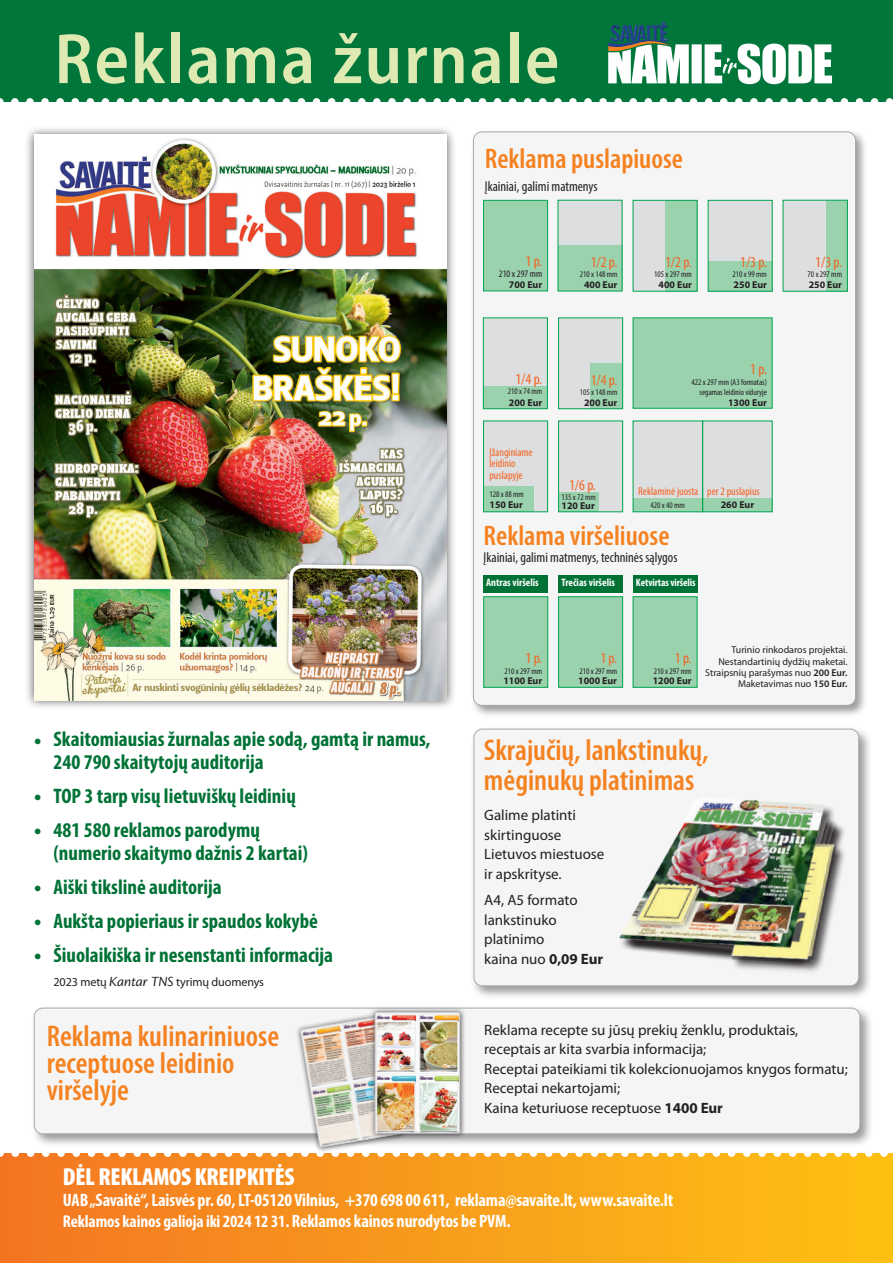
<style>
.page{position:relative;width:893px;height:1263px;background:#fff}
.page>*{position:absolute;margin:0;border:0;box-sizing:border-box;transform-origin:0 0}
.t1{font:600 semi-condensed 72px "Myriad Pro";letter-spacing:.025em;color:#deeab1}
.t2{font:600 condensed 30px/27px "Myriad Pro";color:#f58220}
.t3{font:600 condensed 28.35px "Myriad Pro";color:#f58220}
.t4{font:900 condensed 24.75px "Myriad Pro";letter-spacing:-.01em;color:#fff}
.t5{font:700 condensed 21px/22.6px "Myriad Pro";color:#007236}
.t6{font:700 condensed 18px "Myriad Pro";letter-spacing:-.01em;color:#fff}
.t7{font:700 condensed 17.25px "Myriad Pro";letter-spacing:-.01em;color:#fff}
.t8{font:condensed 15.15px "Myriad Pro";color:#f36421}
.t9{font:15px/19.5px "Myriad Pro";color:#231f20}
.t10{font:condensed 14.25px "Myriad Pro";color:#231f20}
.t11{font:12.15px "Myriad Pro";letter-spacing:-.01em;color:#231f20}
.t12{font:condensed 11.4px/11.4px "Myriad Pro";color:#f36421}
.t13{font:700 condensed 10.8px "Myriad Pro";color:#fff}
.t14{font:700 condensed 10.65px "Myriad Pro";letter-spacing:-.01em;color:#fff}
.t15{font:9.9px/11.4px "Myriad Pro";color:#231f20;text-align:right}
.t16{font:700 9.9px "Myriad Pro";color:#231f20}
.t17{font:condensed 9.9px "Myriad Pro";color:#231f20}
.t18{font:condensed 8.7px/10.4px "Myriad Pro";color:#231f20;text-align:right}
.s1{font-family:"Cronos Pro";font-style:italic;font-size:14.55px}
.s2{font-weight:600}
.s3{font-weight:700}
.s4{font-size:18px}
</style>
<div class="page">
<div style="left:0;top:0;width:893px;height:102px;background:#00763b"></div>
<svg style="left:0;top:98px;width:893px;height:4px"></svg>
<svg style="left:608px;top:22px;width:224px;height:62px"></svg>
<div style="left:0;top:1153px;width:893px;height:110px;background:linear-gradient(to right,#f37623,#fdc213)"></div>
<div style="left:470px;top:726px;width:403px;height:274px;background:#231f20;opacity:.46"></div>
<div style="left:474px;top:729px;width:385px;height:257px;background:#f5f5f6;border-radius:9px"></div>
<div style="left:474px;top:729px;width:385px;height:257px;border:1px solid #a8a9ad;border-radius:9px"></div>
<div style="left:31px;top:1005px;width:843px;height:142px;background:#231f20;opacity:.46"></div>
<div style="left:34px;top:1008px;width:826px;height:126px;background:#f5f5f6;border-radius:9px"></div>
<img style="left:604px;top:800px;width:248px;height:191px">
<div style="left:24px;top:125px;width:432px;height:585px;background:#231f20;opacity:.75"></div>
<img style="left:34px;top:135px;width:412px;height:565px">
<div style="left:471px;top:129px;width:397px;height:589px;background:#231f20;opacity:.46"></div>
<div style="left:473px;top:132px;width:382px;height:573px;background:#f5f5f6;border-radius:8px"></div>
<div style="left:483px;top:200px;width:65px;height:91px;background:#9ad2ae;border:1px solid #00a54f"></div>
<div style="left:558px;top:200px;width:64px;height:91px;background:#dddee0"></div>
<div style="left:483px;top:318px;width:65px;height:90px;background:#dddee0"></div>
<div style="left:633px;top:421px;width:139px;height:90px;background:#dddee0"></div>
<div style="left:558px;top:318px;width:65px;height:90px;background:#dddee0"></div>
<div style="left:633px;top:318px;width:139px;height:90px;background:#9ad2ae"></div>
<div style="left:633px;top:200px;width:64px;height:91px;background:#dddee0"></div>
<div style="left:708px;top:200px;width:64px;height:91px;background:#dddee0"></div>
<div style="left:783px;top:200px;width:64px;height:91px;background:#dddee0"></div>
<div style="left:558px;top:245px;width:64px;height:46px;background:#9ad2ae"></div>
<div style="left:483px;top:386px;width:65px;height:23px;background:#9ad2ae"></div>
<div style="left:633px;top:498px;width:139px;height:14px;background:#9ad2ae"></div>
<div style="left:591px;top:363px;width:32px;height:46px;background:#9ad2ae"></div>
<div style="left:665px;top:200px;width:32px;height:91px;background:#9ad2ae"></div>
<div style="left:708px;top:261px;width:64px;height:30px;background:#9ad2ae"></div>
<div style="left:483px;top:318px;width:65px;height:91px;border:1px solid #00a54f"></div>
<div style="left:633px;top:421px;width:70px;height:91px;border:1px solid #00a54f"></div>
<div style="left:558px;top:318px;width:65px;height:91px;border:1px solid #00a54f"></div>
<div style="left:708px;top:200px;width:64px;height:91px;border:1px solid #00a54f"></div>
<div style="left:558px;top:421px;width:65px;height:90px;background:#dddee0"></div>
<div style="left:559px;top:492px;width:39px;height:19px;background:#9ad2ae"></div>
<div style="left:558px;top:421px;width:65px;height:91px;border:1px solid #00a54f"></div>
<div style="left:483px;top:575px;width:65px;height:17px;background:#007236"></div>
<div style="left:558px;top:575px;width:65px;height:17px;background:#007236"></div>
<div style="left:633px;top:575px;width:65px;height:17px;background:#007236"></div>
<div style="left:484px;top:597px;width:64px;height:90px;background:#9ad2ae"></div>
<div style="left:558px;top:597px;width:65px;height:90px;background:#9ad2ae;border:1px solid #00a54f"></div>
<div style="left:633px;top:597px;width:64px;height:90px;background:#9ad2ae"></div>
<div style="left:483px;top:421px;width:65px;height:90px;background:#dddee0"></div>
<div style="left:483px;top:486px;width:51px;height:26px;background:#9ad2ae"></div>
<div style="left:483px;top:421px;width:65px;height:91px;border:1px solid #00a54f"></div>
<div style="left:826px;top:200px;width:21px;height:91px;background:#9ad2ae"></div>
<svg style="left:0;top:1016px;width:893px;height:141px"></svg>
<div style="left:369px;top:1007px;width:97px;height:132px;background:#231f20;opacity:.75"></div>
<img style="left:377px;top:1014px;width:81px;height:117px">
<div style="left:375px;top:1012px;width:85px;height:121px;border:1px solid #d1d2d4;border-radius:2px"></div>
<h1 class="t1" style="left:54px;top:14px;width:506px">Reklama žurnale</h1>
<h3 class="t3" style="left:485px;top:144px;width:200px">Reklama puslapiuose</h3>
<p class="t10" style="left:485px;top:177px;width:114px">Įkainiai, galimi matmenys</p>
<p class="t8" style="left:526px;top:251px;width:18px">1 p.</p>
<p class="t17" style="left:499px;top:268px;width:45px">210 x 297 mm</p>
<p class="t8" style="left:591px;top:253px;width:28px">1/2 p.</p>
<p class="t18" style="left:580px;top:269px;width:39px">210 x 148 mm</p>
<p class="t8" style="left:665px;top:253px;width:28px">1/2 p.</p>
<p class="t18" style="left:654px;top:269px;width:39px">105 x 297 mm</p>
<p class="t8" style="left:740px;top:253px;width:28px">1/3 p.</p>
<p class="t18" style="left:733px;top:269px;width:36px">210 x 99 mm</p>
<p class="t16" style="left:509px;top:278px;width:35px">700 Eur</p>
<p class="t16" style="left:584px;top:278px;width:35px">400 Eur</p>
<p class="t16" style="left:658px;top:278px;width:35px">400 Eur</p>
<p class="t16" style="left:734px;top:278px;width:35px">250 Eur</p>
<p class="t8" style="left:515px;top:369px;width:28px">1/4 p.</p>
<p class="t18" style="left:508px;top:386px;width:36px">210 x 74 mm</p>
<p class="t8" style="left:591px;top:370px;width:28px">1/4 p.</p>
<p class="t18" style="left:580px;top:387px;width:39px">105 x 148 mm</p>
<p class="t8" style="left:750px;top:360px;width:18px">1 p.</p>
<p class="t18" style="left:691px;top:376px;width:77px">422 x 297 mm (A3 formatas) segamas leidinio viduryje</p>
<p class="t16" style="left:509px;top:396px;width:35px">200 Eur</p>
<p class="t16" style="left:584px;top:396px;width:35px">200 Eur</p>
<p class="t16" style="left:728px;top:396px;width:40px">1300 Eur</p>
<p class="t12" style="left:489px;top:446px;width:45px">Įžanginiame leidinio puslapyje</p>
<p class="t18" style="left:489px;top:489px;width:36px">128 x 88 mm</p>
<p class="t16" style="left:489px;top:498px;width:35px">150 Eur</p>
<p class="t8" style="left:569px;top:476px;width:28px">1/6 p.</p>
<p class="t18" style="left:561px;top:492px;width:36px">135 x 72 mm</p>
<p class="t16" style="left:561px;top:500px;width:35px">120 Eur</p>
<p class="t16" style="left:721px;top:499px;width:35px">260 Eur</p>
<p class="t12" style="left:638px;top:485px;width:123px">Reklaminė juosta per 2 puslapius</p>
<p class="t18" style="left:651px;top:500px;width:36px">420 x 40 mm</p>
<h3 class="t3" style="left:484px;top:520px;width:187px">Reklama viršeliuose</h3>
<p class="t10" style="left:484px;top:549px;width:195px">Įkainiai, galimi matmenys, techninės sąlygos</p>
<p class="t13" style="left:486px;top:576px;width:54px">Antras viršelis</p>
<p class="t13" style="left:561px;top:576px;width:55px">Trečias viršelis</p>
<p class="t14" style="left:636px;top:576px;width:61px">Ketvirtas viršelis</p>
<p class="t8" style="left:815px;top:253px;width:28px">1/3 p.</p>
<p class="t18" style="left:808px;top:269px;width:36px">70 x 297 mm</p>
<p class="t16" style="left:809px;top:278px;width:35px">250 Eur</p>
<h3 class="t5" style="left:53px;top:727px;width:379px;text-indent:-19px">● Skaitomiausias žurnalas apie sodą, gamtą ir namus,<br>240 790 skaitytojų auditorija</h3>
<h3 class="t5" style="left:34px;top:784px;width:263px">● TOP 3 tarp visų lietuviškų leidinių</h3>
<h3 class="t5" style="left:53px;top:818px;width:256px;text-indent:-19px">● 481 580 reklamos parodymų (numerio skaitymo dažnis 2 kartai)</h3>
<h3 class="t5" style="left:34px;top:875px;width:189px">● Aiški tikslinė auditorija</h3>
<h3 class="t5" style="left:34px;top:909px;width:285px">● Aukšta popieriaus ir spaudos kokybė</h3>
<h3 class="t5" style="left:34px;top:943px;width:301px">● Šiuolaikiška ir nesenstanti informacija</h3>
<p class="t11" style="left:53px;top:974px;width:212px">2023 metų <span class="s1">Kantar TNS</span> tyrimų duomenys</p>
<h2 class="t2" style="left:47px;top:1023px;width:234px">Reklama kulinariniuose receptuose leidinio viršelyje</h2>
<p class="t8" style="left:525px;top:649px;width:18px">1 p.</p>
<p class="t18" style="left:504px;top:666px;width:39px">210 x 297 mm</p>
<p class="t16" style="left:503px;top:674px;width:40px">1100 Eur</p>
<p class="t8" style="left:600px;top:649px;width:18px">1 p.</p>
<p class="t18" style="left:579px;top:666px;width:39px">210 x 297 mm</p>
<p class="t16" style="left:578px;top:674px;width:40px">1000 Eur</p>
<p class="t8" style="left:675px;top:649px;width:18px">1 p.</p>
<p class="t18" style="left:654px;top:666px;width:39px">210 x 297 mm</p>
<p class="t16" style="left:653px;top:674px;width:40px">1200 Eur</p>
<p class="t15" style="left:705px;top:644px;width:144px">Turinio rinkodaros projektai.<br>Nestandartinių dydžių maketai.<br>Straipsnių parašymas nuo <span class="s2">200 Eur.<br></span>Maketavimas nuo <span class="s2">150 Eur.</span></p>
<h2 class="t2" style="left:484px;top:736px;width:226px;line-height:30px">Skrajučių, lankstinukų, mėginukų platinimas</h2>
<p class="t9" style="left:484px;top:805px;width:122px">Galime platinti skirtinguose<br>Lietuvos miestuose ir apskrityse.</p>
<p class="t9" style="left:484px;top:890px;width:120px">A4, A5 formato lankstinuko platinimo<br>kaina nuo <span class="s3">0,09 Eur</span></p>
<p class="t9" style="left:484px;top:1020px;width:365px">Reklama recepte su jūsų prekių ženklu, produktais, receptais ar kita svarbia informacija;<br>Receptai pateikiami tik kolekcionuojamos knygos formatu; Receptai nekartojami;<br>Kaina keturiuose receptuose <span class="s3">1400 Eur</span></p>
<h3 class="t4" style="left:63px;top:1163px;width:233px">DĖL REKLAMOS KREIPKITĖS</h3>
<p class="t6" style="left:63px;top:1189px;width:612px">UAB „Savaitė“, Laisvės pr. 60, LT-05120 Vilnius, +370 698 00 611, reklama@savaite.lt, www.savaite.lt</p>
<p class="t7" style="left:63px;top:1211px;width:449px">Reklamos kainos galioja iki 2024 12 31. <span class="s4">Reklamos kainos nurodytos be PVM.</span></p>
</div>
